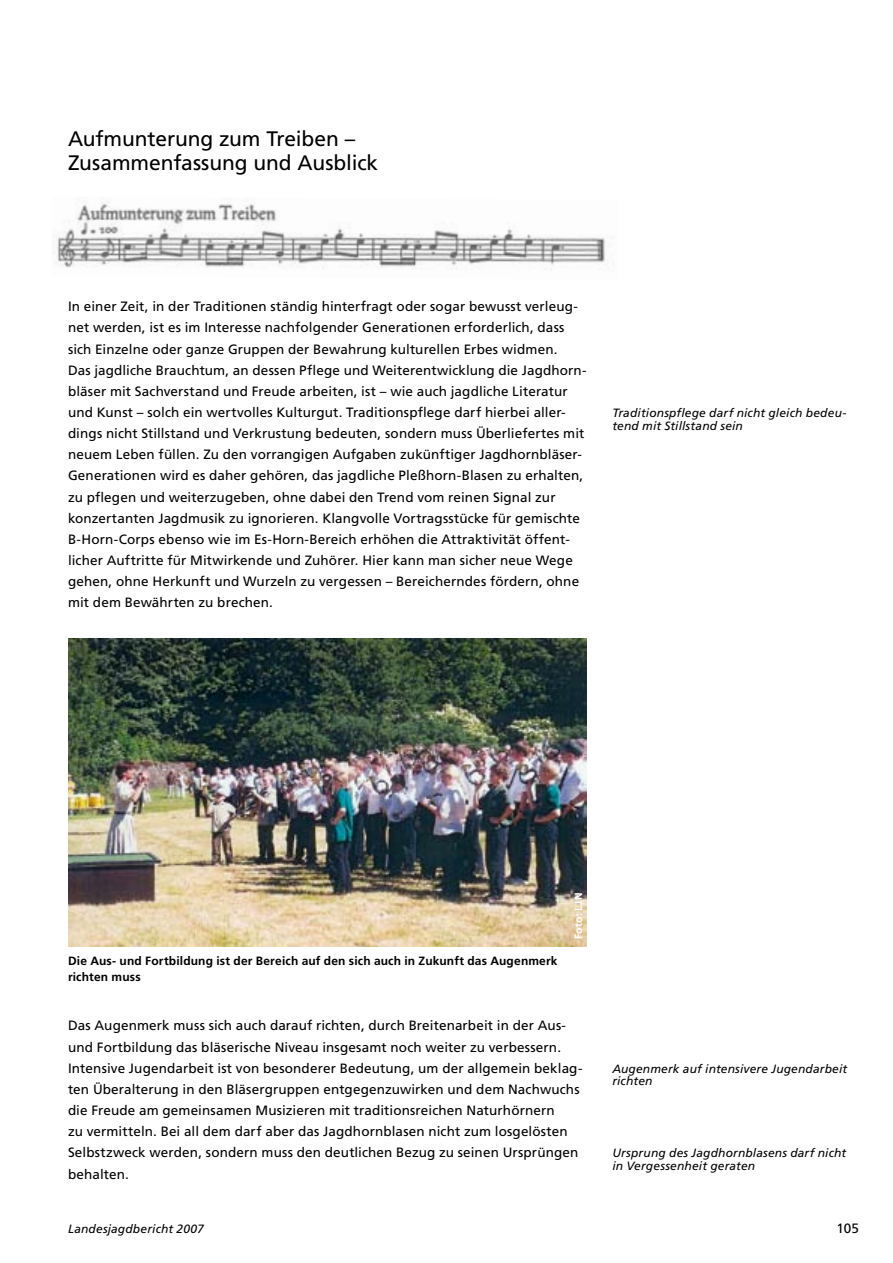
<style>
.page{position:relative;width:893px;height:1263px;background:#fff}
.page>*{position:absolute;margin:0;border:0;box-sizing:border-box;transform-origin:0 0}
.t1{font:21px/24px "Frutiger";letter-spacing:-.005em;color:#000}
.t2{font:13.5px/21.1px "Frutiger";letter-spacing:.01em;color:#000}
.t3{font:italic 12px/12.8px "Frutiger";letter-spacing:.015em;color:#000}
.t4{font:700 12px/15.8px "Frutiger";letter-spacing:.015em;color:#000}
.t5{font:700 10.5px "Frutiger";letter-spacing:.025em;color:#fff}
</style>
<div class="page">
<img style="left:53px;top:202px;width:553px;height:68px">
<img style="left:68px;top:639px;width:519px;height:307px">
<h1 class="t1" style="left:68px;top:126px;width:312px">Aufmunterung zum Treiben –<br>Zusammenfassung und Ausblick</h1>
<p class="t2" style="left:68px;top:296px;width:519px">In einer Zeit, in der Traditionen ständig hinterfragt oder sogar bewusst verleug&shy;net werden, ist es im Interesse nachfolgender Generationen erforderlich, dass sich Einzelne oder ganze Gruppen der Bewahrung kulturellen Erbes widmen.<br>Das jagdliche Brauchtum, an dessen Pflege und Weiterentwicklung die Jagdhorn&shy;bläser mit Sachverstand und Freude arbeiten, ist – wie auch jagdliche Literatur und Kunst – solch ein wertvolles Kulturgut. Traditionspflege darf hierbei aller&shy;dings nicht Stillstand und Verkrustung bedeuten, sondern muss Überliefertes mit neuem Leben füllen. Zu den vorrangigen Aufgaben zukünftiger Jagdhornbläser-Generationen wird es daher gehören, das jagdliche Pleßhorn-Blasen zu erhalten, zu pflegen und weiterzugeben, ohne dabei den Trend vom reinen Signal zur konzertanten Jagdmusik zu ignorieren. Klangvolle Vortragsstücke für gemischte B-Horn-Corps ebenso wie im Es-Horn-Bereich erhöhen die Attraktivität öffent&shy;licher Auftritte für Mitwirkende und Zuhörer. Hier kann man sicher neue Wege gehen, ohne Herkunft und Wurzeln zu vergessen – Bereicherndes fördern, ohne mit dem Bewährten zu brechen.</p>
<p class="t3" style="left:612px;top:406px;width:236px">Traditionspflege darf nicht gleich bedeu&shy;tend mit Stillstand sein</p>
<p class="t4" style="left:68px;top:953px;width:491px">Die Aus- und Fortbildung ist der Bereich auf den sich auch in Zukunft das Augenmerk richten muss</p>
<p class="t5" style="left:572px;top:939px;width:48px;rotate:-90deg">Foto: LJN</p>
<p class="t2" style="left:68px;top:1015px;width:516px">Das Augenmerk muss sich auch darauf richten, durch Breitenarbeit in der Aus&shy;und Fortbildung das bläserische Niveau insgesamt noch weiter zu verbessern.<br>Intensive Jugendarbeit ist von besonderer Bedeutung, um der allgemein beklag&shy;ten Überalterung in den Bläsergruppen entgegenzuwirken und dem Nachwuchs die Freude am gemeinsamen Musizieren mit traditionsreichen Naturhörnern<br>zu vermitteln. Bei all dem darf aber das Jagdhornblasen nicht zum losgelösten Selbstzweck werden, sondern muss den deutlichen Bezug zu seinen Ursprüngen behalten.</p>
<p class="t3" style="left:612px;top:1062px;width:236px">Augenmerk auf intensivere Jugendarbeit richten</p>
<p class="t3" style="left:612px;top:1147px;width:235px">Ursprung des Jagdhornblasens darf nicht in Vergessenheit geraten</p>
<p class="t3" style="left:68px;top:1222px;width:137px">Landesjagdbericht 2007</p>
<p class="t2" style="left:836px;top:1218px;width:24px">105</p>
</div>
